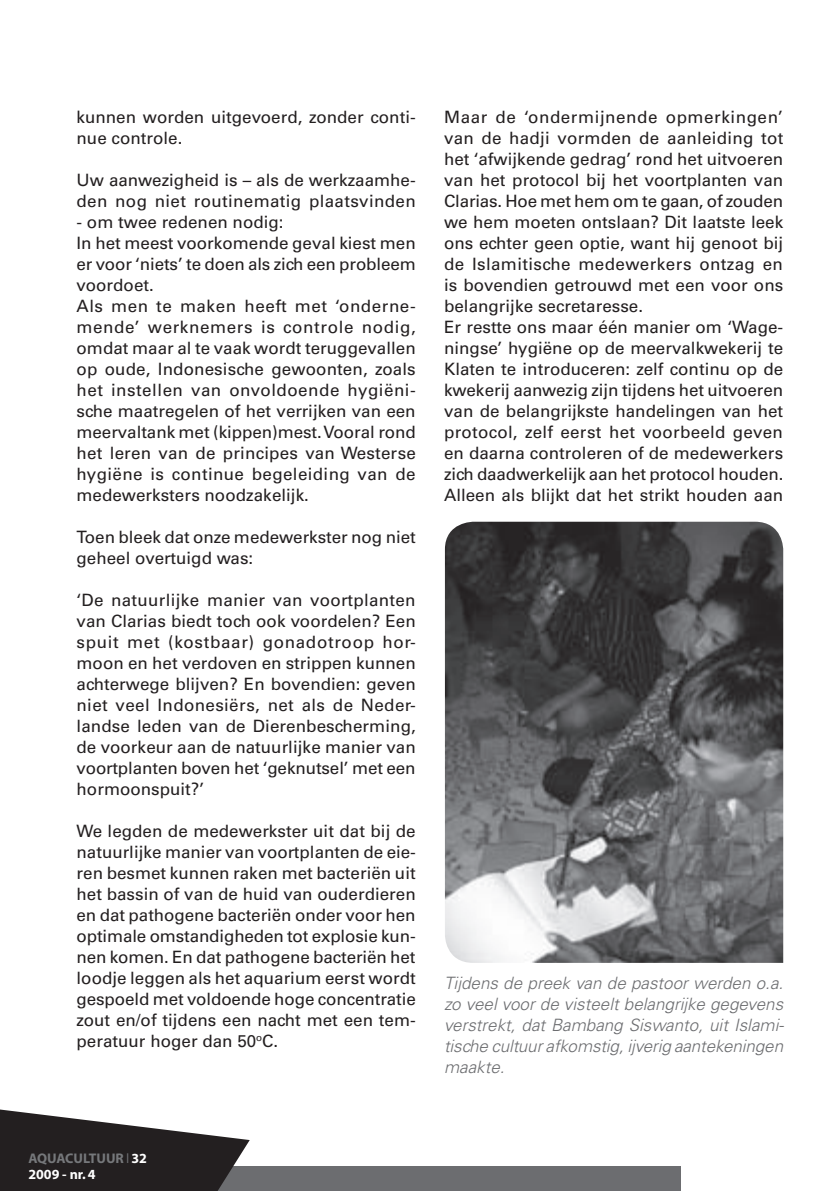
<style>
.page{position:relative;width:840px;height:1191px;background:#fff}
.page>*{position:absolute;margin:0;border:0;box-sizing:border-box;transform-origin:0 0}
.t1{font:17px/21px "Univers";color:#231f20}
.t2{font:italic 300 17px/21px "Univers";letter-spacing:-.005em;color:#6c6d70;text-align:justify}
.t3{font:17px/21px "Univers";letter-spacing:.02em;color:#231f20}
.t4{font:700 14px/16px "Myriad";color:#76787b}
.s1{color:#fff}
</style>
<div class="page">
<div style="left:0;top:1166px;width:680px;height:25px;background:#6c6d70"></div>
<svg style="left:0;top:1109px;width:249px;height:82px"></svg>
<div style="left:22px;top:1146px;width:140px;height:45px;background:#231f20"></div>
<img style="left:444px;top:522px;width:338px;height:441px">
<p class="t1" style="left:76px;top:106px;width:340px">kunnen worden uitgevoerd, zonder conti&shy;nue controle.</p>
<p class="t3" style="left:76px;top:169px;width:340px">Uw aanwezigheid is – als de werkzaamhe&shy;den nog niet routinematig plaatsvinden</p>
<p class="t1" style="left:76px;top:211px;width:341px">- om twee redenen nodig:<br>In het meest voorkomende geval kiest men er voor ‘niets’ te doen als zich een probleem voordoet.<br>Als men te maken heeft met ‘onderne&shy;mende’ werknemers is controle nodig, omdat maar al te vaak wordt teruggevallen op oude, Indonesische gewoonten, zoals het instellen van onvoldoende hygiëni&shy;sche maatregelen of het verrijken van een meervaltank met (kippen)mest. Vooral rond het leren van de principes van Westerse hygiëne is continue begeleiding van de medewerksters noodzakelijk.</p>
<p class="t1" style="left:76px;top:526px;width:340px">Toen bleek dat onze medewerkster nog niet geheel overtuigd was:</p>
<p class="t1" style="left:76px;top:589px;width:340px;text-align:justify">‘De natuurlijke manier van voortplanten van Clarias biedt toch ook voordelen? Een spuit met (kostbaar) gonadotroop hor&shy;moon en het verdoven en strippen kunnen achterwege blijven? En bovendien: geven niet veel Indonesiërs, net als de Neder&shy;landse leden van de Dierenbescherming, de voorkeur aan de natuurlijke manier van voortplanten boven het ‘geknutsel’ met een hormoonspuit?’</p>
<p class="t1" style="left:76px;top:820px;width:340px;text-align:justify">We legden de medewerkster uit dat bij de natuurlijke manier van voortplanten de eie&shy;ren besmet kunnen raken met bacteriën uit het bassin of van de huid van ouderdieren en dat pathogene bacteriën onder voor hen optimale omstandigheden tot explosie kun&shy;nen komen. En dat pathogene bacteriën het loodje leggen als het aquarium eerst wordt gespoeld met voldoende hoge concentratie zout en/of tijdens een nacht met een tem&shy;peratuur hoger dan 50<sup>o</sup>C.</p>
<p class="t1" style="left:444px;top:106px;width:340px">Maar de ‘ondermijnende opmerkingen’ van de hadji vormden de aanleiding tot het ‘afwijkende gedrag’ rond het uitvoeren van het protocol bij het voortplanten van Clarias. Hoe met hem om te gaan, of zouden we hem moeten ontslaan? Dit laatste leek ons echter geen optie, want hij genoot bij de Islamitische medewerkers ontzag en is bovendien getrouwd met een voor ons belangrijke secretaresse.<br>Er restte ons maar één manier om ‘Wage&shy;ningse’ hygiëne op de meervalkwekerij te Klaten te introduceren: zelf continu op de kwekerij aanwezig zijn tijdens het uitvoeren van de belangrijkste handelingen van het protocol, zelf eerst het voorbeeld geven en daarna controleren of de medewerkers zich daadwerkelijk aan het protocol houden.<br>Alleen als blijkt dat het strikt houden aan</p>
<p class="t2" style="left:444px;top:972px;width:341px">Tijdens de preek van de pastoor werden o.a. zo veel voor de visteelt belangrijke gegevens verstrekt, dat Bambang Siswanto, uit Islami&shy;tische cultuur afkomstig, ijverig aantekeningen maakte.</p>
<p class="t4" style="left:28px;top:1151px;width:120px">AQUACULTUUR ❘ <span class="s1">32<br>2009 - NR. 4</span></p>
</div>
